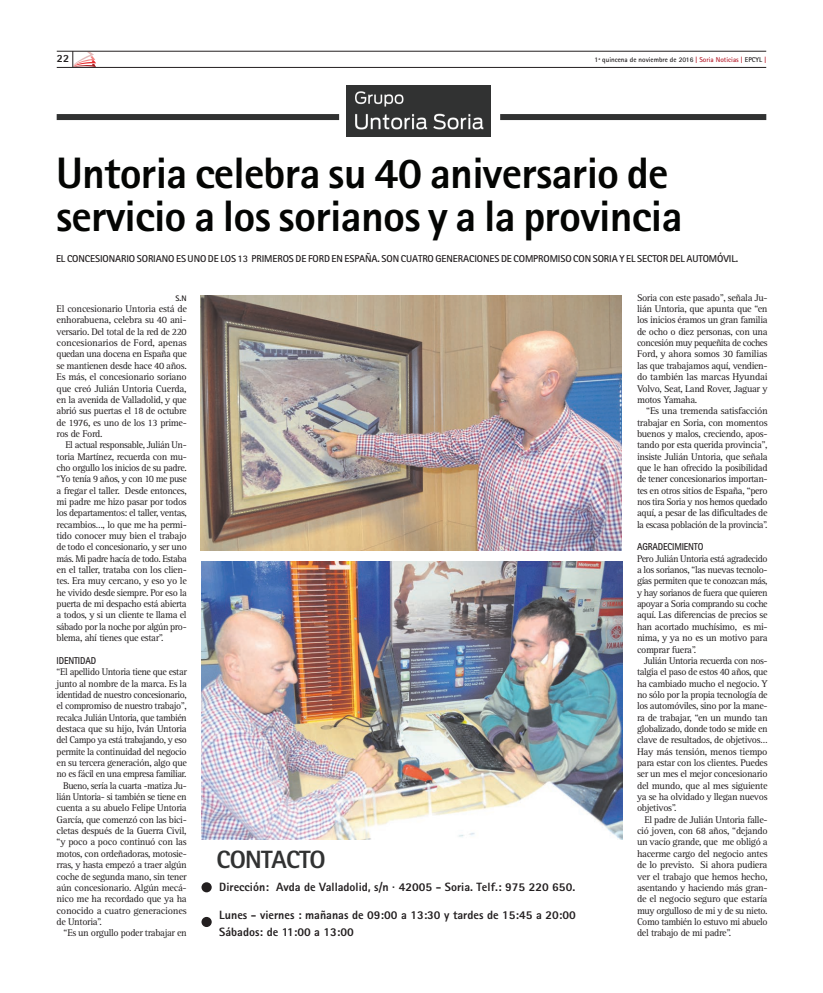
<style>
.page{position:relative;width:823px;height:993px;background:#fff}
.page>*{position:absolute;margin:0;border:0;box-sizing:border-box;transform-origin:0 0}
.t1{font:800 44px/43px "Rotis Sans Serif Std";letter-spacing:-.02em;color:#040503}
.t2{font:800 25px "Rotis Sans Serif Std";letter-spacing:-.03em;color:#313232}
.t3{font:800 12px/17px "Rotis Sans Serif Std";color:#231f20}
.t4{font:800 11px "Rotis Sans Serif Std";color:#231f20}
.t5{font:10px/11.3px "Rotis Serif Std";letter-spacing:-.035em;color:#231f20;text-align:justify}
.t6{font:700 10px "Rotis Sans Serif Std";letter-spacing:-.01em;color:#231f20}
.t7{font:700 10px "Rotis Sans Serif Std";letter-spacing:-.01em;color:#231f20;scale:.9 1}
.t8{font:700 8px "Rotis Sans Serif Std";color:#231f20}
.t9{font:700 7px "Rotis Sans Serif Std";color:#231f20}
.s1{color:#b61f2d}
</style>
<div class="page">
<hr style="left:57px;top:67px;width:708px;height:1px;background:#231f20">
<hr style="left:57px;top:51px;width:708px;height:1px;background:#231f20">
<svg style="left:72px;top:51px;width:24px;height:16px"></svg>
<div style="left:57px;top:114px;width:282px;height:6px;background:#313232"></div>
<div style="left:500px;top:114px;width:265px;height:6px;background:#313232"></div>
<img style="left:201px;top:295px;width:420px;height:255px">
<img style="left:346px;top:85px;width:144px;height:51px">
<svg style="left:201px;top:916px;width:10px;height:10px"></svg>
<svg style="left:201px;top:881px;width:10px;height:11px"></svg>
<img style="left:201px;top:561px;width:421px;height:278px">
<p class="t4" style="left:57px;top:52px;width:14px">22</p>
<p class="t9" style="left:594px;top:56px;width:173px">1ª quincena de noviembre de 2016 <span class="s1">| Soria Noticias |</span> EPCYL <span class="s1">|</span></p>
<h1 class="t1" style="left:56px;top:151px;width:627px">Untoria celebra su 40 aniversario de servicio a los sorianos y a la provincia</h1>
<p class="t6" style="left:56px;top:252px;width:683px">EL CONCESIONARIO SORIANO ES UNO DE LOS 13 PRIMEROS DE FORD EN ESPAÑA. SON CUATRO GENERACIONES DE COMPROMISO CON SORIA Y EL SECTOR DEL AUTOMÓVIL.</p>
<p class="t8" style="left:175px;top:293px;width:13px">S.N</p>
<p class="t5" style="left:57px;top:303px;width:132px">El concesionario Untoria está de enhorabuena, celebra su 40 ani&shy;versario. Del total de la red de 220 concesionarios de Ford, apenas quedan una docena en España que se mantienen desde hace 40 años.<br>Es más, el concesionario soriano que creó Julián Untoria Cuerda, en la avenida de Valladolid, y que abrió sus puertas el 18 de octubre de 1976, es uno de los 13 prime&shy;ros de Ford.</p>
<p class="t5" style="left:57px;top:439px;width:132px;text-indent:9px">El actual responsable, Julián Un&shy;toria Martínez, recuerda con mu&shy;cho orgullo los inicios de su padre. “Yo tenía 9 años, y con 10 me puse a fregar el taller. Desde entonces, mi padre me hizo pasar por todos los departamentos: el taller, ventas, recambios…, lo que me ha permi&shy;tido conocer muy bien el trabajo de todo el concesionario, y ser uno más. Mi padre hacía de todo. Estaba en el taller, trataba con los clien&shy;tes. Era muy cercano, y eso yo le he vivido desde siempre. Por eso la puerta de mi despacho está abierta a todos, y si un cliente te llama el sábado por la noche por algún pro&shy;blema, ahí tienes que estar”.</p>
<p class="t7" style="left:57px;top:654px;width:45px">IDENTIDAD</p>
<p class="t5" style="left:57px;top:666px;width:132px">“El apellido Untoria tiene que estar</p>
<p class="t5" style="left:57px;top:677px;width:132px">junto al nombre de la marca. Es la</p>
<p class="t5" style="left:57px;top:689px;width:132px">identidad de nuestro concesionario,</p>
<p class="t5" style="left:57px;top:700px;width:132px">el compromiso de nuestro trabajo”,</p>
<p class="t5" style="left:57px;top:711px;width:131px">recalca Julián Untoria, que también</p>
<p class="t5" style="left:57px;top:723px;width:131px">destaca que su hijo, Iván Untoria</p>
<p class="t5" style="left:57px;top:734px;width:132px">del Campo ya está trabajando, y eso</p>
<p class="t5" style="left:57px;top:745px;width:131px">permite la continuidad del negocio</p>
<p class="t5" style="left:57px;top:757px;width:132px">en su tercera generación, algo que</p>
<p class="t5" style="left:57px;top:768px;width:131px">no es fácil en una empresa familiar.</p>
<p class="t5" style="left:63px;top:779px;width:125px">Bueno, sería la cuarta -matiza Ju-</p>
<p class="t5" style="left:57px;top:791px;width:131px">lián Untoria- si también se tiene en</p>
<p class="t5" style="left:57px;top:802px;width:132px">cuenta a su abuelo Felipe Untoria</p>
<p class="t5" style="left:57px;top:813px;width:132px">García, que comenzó con las bici-</p>
<p class="t5" style="left:57px;top:825px;width:131px">cletas después de la Guerra Civil,</p>
<p class="t5" style="left:57px;top:836px;width:131px">“y poco a poco continuó con las</p>
<p class="t5" style="left:57px;top:847px;width:131px">motos, con ordeñadoras, motosie-</p>
<p class="t5" style="left:57px;top:859px;width:132px">rras, y hasta empezó a traer algún</p>
<p class="t5" style="left:57px;top:870px;width:132px">coche de segunda mano, sin tener</p>
<p class="t5" style="left:57px;top:881px;width:131px">aún concesionario. Algún mecá-</p>
<p class="t5" style="left:57px;top:893px;width:132px">nico me ha recordado que ya ha</p>
<p class="t5" style="left:57px;top:904px;width:131px">conocido a cuatro generaciones</p>
<p class="t5" style="left:57px;top:915px;width:47px">de Untoria”.</p>
<p class="t5" style="left:64px;top:927px;width:125px">“Es un orgullo poder trabajar en</p>
<h2 class="t2" style="left:216px;top:843px;width:111px">CONTACTO</h2>
<p class="t3" style="left:219px;top:877px;width:357px">Dirección: Avda de Valladolid, s/n · 42005 - Soria. Telf.: 975 220 650.</p>
<p class="t3" style="left:219px;top:906px;width:357px">Lunes - viernes : mañanas de 09:00 a 13:30 y tardes de 15:45 a 20:00<br>Sábados: de 11:00 a 13:00</p>
<p class="t5" style="left:636px;top:292px;width:132px">Soria con este pasado”, señala Ju&shy;lián Untoria, que apunta que “en los inicios éramos un gran familia de ocho o diez personas, con una concesión muy pequeñita de coches Ford, y ahora somos 30 familias las que trabajamos aquí, vendien&shy;do también las marcas Hyundai Volvo, Seat, Land Rover, Jaguar y motos Yamaha.</p>
<p class="t5" style="left:636px;top:405px;width:132px;text-indent:9px">“Es una tremenda satisfacción trabajar en Soria, con momentos buenos y malos, creciendo, apos&shy;tando por esta querida provincia”, insiste Julián Untoria, que señala que le han ofrecido la posibilidad de tener concesionarios importan&shy;tes en otros sitios de España, “pero nos tira Soria y nos hemos quedado aquí, a pesar de las dificultades de la escasa población de la provincia”.</p>
<p class="t7" style="left:636px;top:540px;width:75px">AGRADECIMIENTO</p>
<p class="t5" style="left:636px;top:553px;width:132px">Pero Julián Untoria está agradecido a los sorianos, “las nuevas tecnolo&shy;gías permiten que te conozcan más, y hay sorianos de fuera que quieren apoyar a Soria comprando su coche aquí. Las diferencias de precios se han acortado muchísimo, es mi&shy;nima, y ya no es un motivo para comprar fuera”.</p>
<p class="t5" style="left:636px;top:655px;width:132px;text-indent:7px">Julián Untoria recuerda con nos&shy;talgia el paso de estos 40 años, que ha cambiado mucho el negocio. Y no sólo por la propia tecnología de los automóviles, sino por la mane&shy;ra de trabajar, “en un mundo tan globalizado, donde todo se mide en clave de resultados, de objetivos… Hay más tensión, menos tiempo para estar con los clientes. Puedes ser un mes el mejor concesionario del mundo, que al mes siguiente ya se ha olvidado y llegan nuevos objetivos”.</p>
<p class="t5" style="left:636px;top:813px;width:132px;text-indent:7px">El padre de Julián Untoria falle&shy;ció joven, con 68 años, “dejando un vacío grande, que me obligó a hacerme cargo del negocio antes de lo previsto. Si ahora pudiera ver el trabajo que hemos hecho, asentando y haciendo más gran&shy;de el negocio seguro que estaría muy orgulloso de mi y de su nieto.<br>Como también lo estuvo mi abuelo del trabajo de mi padre”.</p>
</div>
